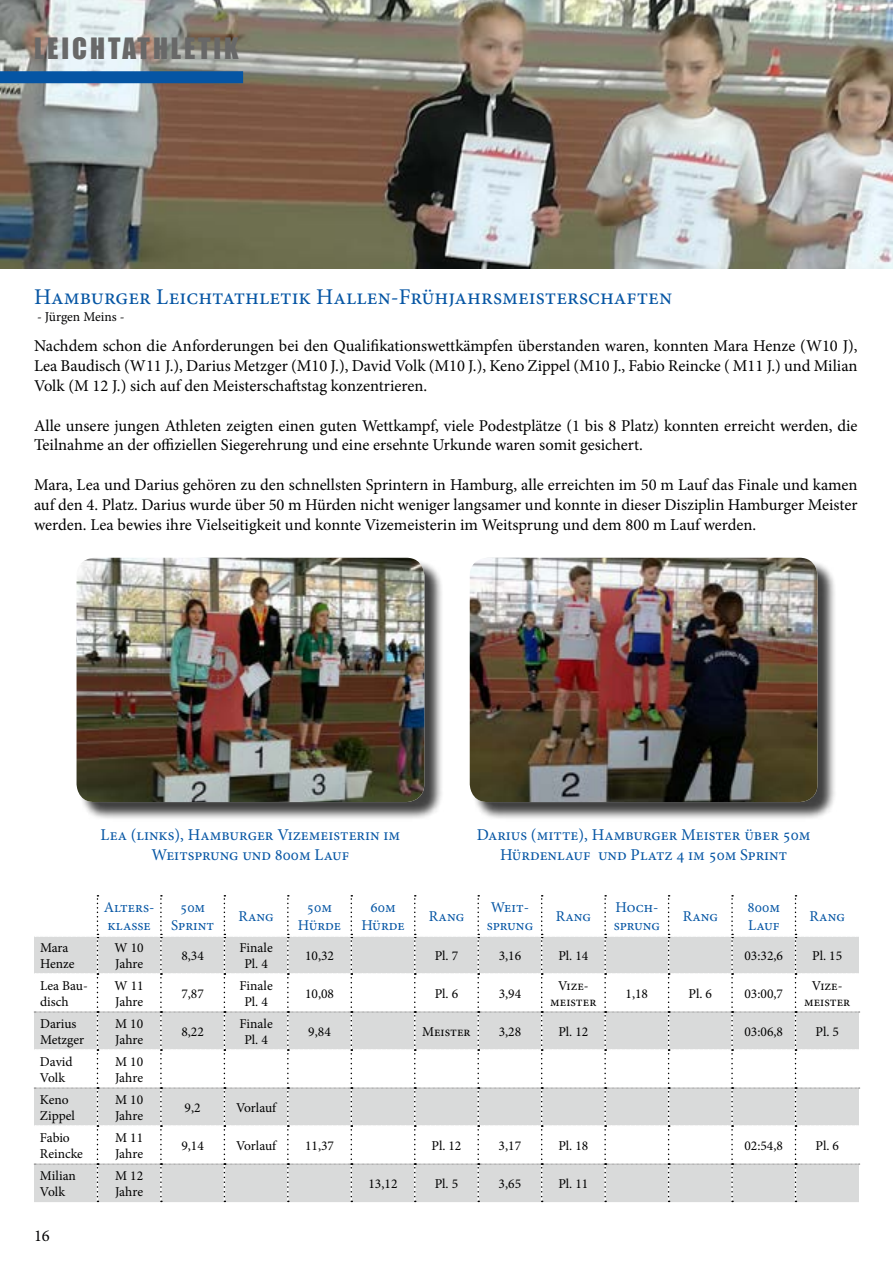
<style>
.page{position:relative;width:893px;height:1263px;background:#fff}
.page>*{position:absolute;margin:0;border:0;box-sizing:border-box;transform-origin:0 0}
.t1{font:27px "Impact";letter-spacing:.11em;color:#686868}
.t2{font:22.5px "Minion Pro";color:#0555a4}
.t3{font:16.5px/19.8px "Minion Pro";color:#000;text-align:justify}
.t4{font:16.5px/19.8px "Minion Pro";color:#0555a4;text-align:center}
.t5{font:16.5px "Minion Pro";color:#020203}
.t6{font:15px/18px "Minion Pro";color:#0555a4}
.t7{font:13.5px/16.2px "Minion Pro";color:#000}
.t8{font:13.5px "Minion Pro";color:#020203}
</style>
<div class="page">
<img style="left:0;top:0;width:893px;height:268px">
<svg style="left:0;top:71px;width:243px;height:12px;background:#0856a4"></svg>
<svg style="left:34px;top:895px;width:826px;height:307px"></svg>
<div style="left:79px;top:560px;width:365px;height:261px;background:#000;opacity:.75"></div>
<img style="left:77px;top:558px;width:347px;height:244px">
<div style="left:472px;top:560px;width:365px;height:261px;background:#000;opacity:.75"></div>
<img style="left:470px;top:558px;width:347px;height:244px">
<h1 class="t1" style="left:34px;top:27px;width:206px">LEICHTATHLETIK</h1>
<h2 class="t2" style="left:34px;top:282px;width:640px">Hamburger Leichtathletik Hallen-Frühjahrsmeisterschaften</h2>
<p class="t8" style="left:37px;top:307px;width:89px">- Jürgen Meins -</p>
<p class="t3" style="left:34px;top:336px;width:825px">Nachdem schon die Anforderungen bei den Qualifikationswettkämpfen überstanden waren, konnten Mara Henze (W10 J), Lea Baudisch (W11 J.), Darius Metzger (M10 J.), David Volk (M10 J.), Keno Zippel (M10 J., Fabio Reincke ( M11 J.) und Milian Volk (M 12 J.) sich auf den Meisterschaftstag konzentrieren.</p>
<p class="t3" style="left:34px;top:415px;width:825px">Alle unsere jungen Athleten zeigten einen guten Wettkampf, viele Podestplätze (1 bis 8 Platz) konnten erreicht werden, die<br>Teilnahme an der offiziellen Siegerehrung und eine ersehnte Urkunde waren somit gesichert.</p>
<p class="t3" style="left:34px;top:475px;width:825px">Mara, Lea und Darius gehören zu den schnellsten Sprintern in Hamburg, alle erreichten im 50 m Lauf das Finale und kamen auf den 4. Platz. Darius wurde über 50 m Hürden nicht weniger langsamer und konnte in dieser Disziplin Hamburger Meister werden. Lea bewies ihre Vielseitigkeit und konnte Vizemeisterin im Weitsprung und dem 800 m Lauf werden.</p>
<p class="t4" style="left:101px;top:825px;width:301px">Lea (links), Hamburger Vizemeisterin im<br>Weitsprung und 800m Lauf</p>
<p class="t4" style="left:477px;top:825px;width:335px">Darius (mitte), Hamburger Meister über 50m<br>Hürdenlauf und Platz 4 im 50m Sprint</p>
<p class="t6" style="left:104px;top:898px;width:52px">Alters&shy;klasse</p>
<p class="t6" style="left:171px;top:898px;width:44px;text-align:center">50m<br>Sprint</p>
<p class="t6" style="left:238px;top:907px;width:37px">Rang</p>
<p class="t6" style="left:298px;top:898px;width:45px;text-align:center">50m<br>Hürde</p>
<p class="t6" style="left:361px;top:898px;width:45px;text-align:center">60m<br>Hürde</p>
<p class="t6" style="left:429px;top:907px;width:37px">Rang</p>
<p class="t6" style="left:487px;top:898px;width:48px">Weit&shy;sprung</p>
<p class="t6" style="left:556px;top:907px;width:37px">Rang</p>
<p class="t6" style="left:614px;top:898px;width:48px">Hoch&shy;sprung</p>
<p class="t6" style="left:683px;top:907px;width:37px">Rang</p>
<p class="t6" style="left:748px;top:898px;width:34px">800m<br>Lauf</p>
<p class="t6" style="left:810px;top:907px;width:37px">Rang</p>
<p class="t7" style="left:40px;top:939px;width:36px">Mara<br>Henze</p>
<p class="t7" style="left:115px;top:939px;width:31px">W 10<br>Jahre</p>
<p class="t7" style="left:181px;top:947px;width:24px">8,34</p>
<p class="t7" style="left:239px;top:939px;width:35px;text-align:center">Finale<br>Pl. 4</p>
<p class="t7" style="left:305px;top:947px;width:30px">10,32</p>
<p class="t7" style="left:435px;top:947px;width:25px">Pl. 7</p>
<p class="t7" style="left:499px;top:947px;width:24px">3,16</p>
<p class="t7" style="left:558px;top:947px;width:31px">Pl. 14</p>
<p class="t7" style="left:744px;top:947px;width:40px">03:32,6</p>
<p class="t7" style="left:812px;top:947px;width:31px">Pl. 15</p>
<p class="t7" style="left:40px;top:977px;width:49px">Lea Bau&shy;disch</p>
<p class="t7" style="left:115px;top:977px;width:31px">W 11<br>Jahre</p>
<p class="t7" style="left:181px;top:985px;width:24px">7,87</p>
<p class="t7" style="left:239px;top:977px;width:35px;text-align:center">Finale<br>Pl. 4</p>
<p class="t7" style="left:305px;top:985px;width:30px">10,08</p>
<p class="t7" style="left:435px;top:985px;width:25px">Pl. 6</p>
<p class="t7" style="left:499px;top:985px;width:24px">3,94</p>
<p class="t7" style="left:550px;top:977px;width:48px;text-align:center">Vize&shy;meister</p>
<p class="t7" style="left:626px;top:985px;width:24px">1,18</p>
<p class="t7" style="left:689px;top:985px;width:25px">Pl. 6</p>
<p class="t7" style="left:744px;top:985px;width:40px">03:00,7</p>
<p class="t7" style="left:804px;top:977px;width:48px;text-align:center">Vize&shy;meister</p>
<p class="t7" style="left:40px;top:1015px;width:46px">Darius<br>Metzger</p>
<p class="t7" style="left:115px;top:1015px;width:30px">M 10<br>Jahre</p>
<p class="t7" style="left:181px;top:1023px;width:24px">8,22</p>
<p class="t7" style="left:239px;top:1015px;width:35px;text-align:center">Finale<br>Pl. 4</p>
<p class="t7" style="left:308px;top:1023px;width:24px">9,84</p>
<p class="t7" style="left:422px;top:1023px;width:50px">Meister</p>
<p class="t7" style="left:499px;top:1023px;width:24px">3,28</p>
<p class="t7" style="left:558px;top:1023px;width:31px">Pl. 12</p>
<p class="t7" style="left:744px;top:1023px;width:40px">03:06,8</p>
<p class="t7" style="left:815px;top:1023px;width:25px">Pl. 5</p>
<p class="t7" style="left:40px;top:1053px;width:34px">David<br>Volk</p>
<p class="t7" style="left:115px;top:1053px;width:30px">M 10<br>Jahre</p>
<p class="t7" style="left:40px;top:1091px;width:37px">Keno<br>Zippel</p>
<p class="t7" style="left:115px;top:1091px;width:30px">M 10<br>Jahre</p>
<p class="t7" style="left:185px;top:1099px;width:18px">9,2</p>
<p class="t7" style="left:236px;top:1099px;width:43px">Vorlauf</p>
<p class="t7" style="left:40px;top:1129px;width:45px">Fabio<br>Reincke</p>
<p class="t7" style="left:115px;top:1129px;width:30px">M 11<br>Jahre</p>
<p class="t7" style="left:181px;top:1138px;width:24px">9,14</p>
<p class="t7" style="left:236px;top:1138px;width:43px">Vorlauf</p>
<p class="t7" style="left:305px;top:1138px;width:30px">11,37</p>
<p class="t7" style="left:431px;top:1138px;width:31px">Pl. 12</p>
<p class="t7" style="left:499px;top:1138px;width:24px">3,17</p>
<p class="t7" style="left:558px;top:1138px;width:31px">Pl. 18</p>
<p class="t7" style="left:744px;top:1138px;width:40px">02:54,8</p>
<p class="t7" style="left:815px;top:1138px;width:25px">Pl. 6</p>
<p class="t7" style="left:40px;top:1167px;width:37px">Milian<br>Volk</p>
<p class="t7" style="left:115px;top:1167px;width:30px">M 12<br>Jahre</p>
<p class="t7" style="left:368px;top:1176px;width:30px">13,12</p>
<p class="t7" style="left:435px;top:1176px;width:25px">Pl. 5</p>
<p class="t7" style="left:499px;top:1176px;width:24px">3,65</p>
<p class="t7" style="left:558px;top:1176px;width:31px">Pl. 11</p>
<p class="t5" style="left:34px;top:1224px;width:17px">16</p>
</div>
